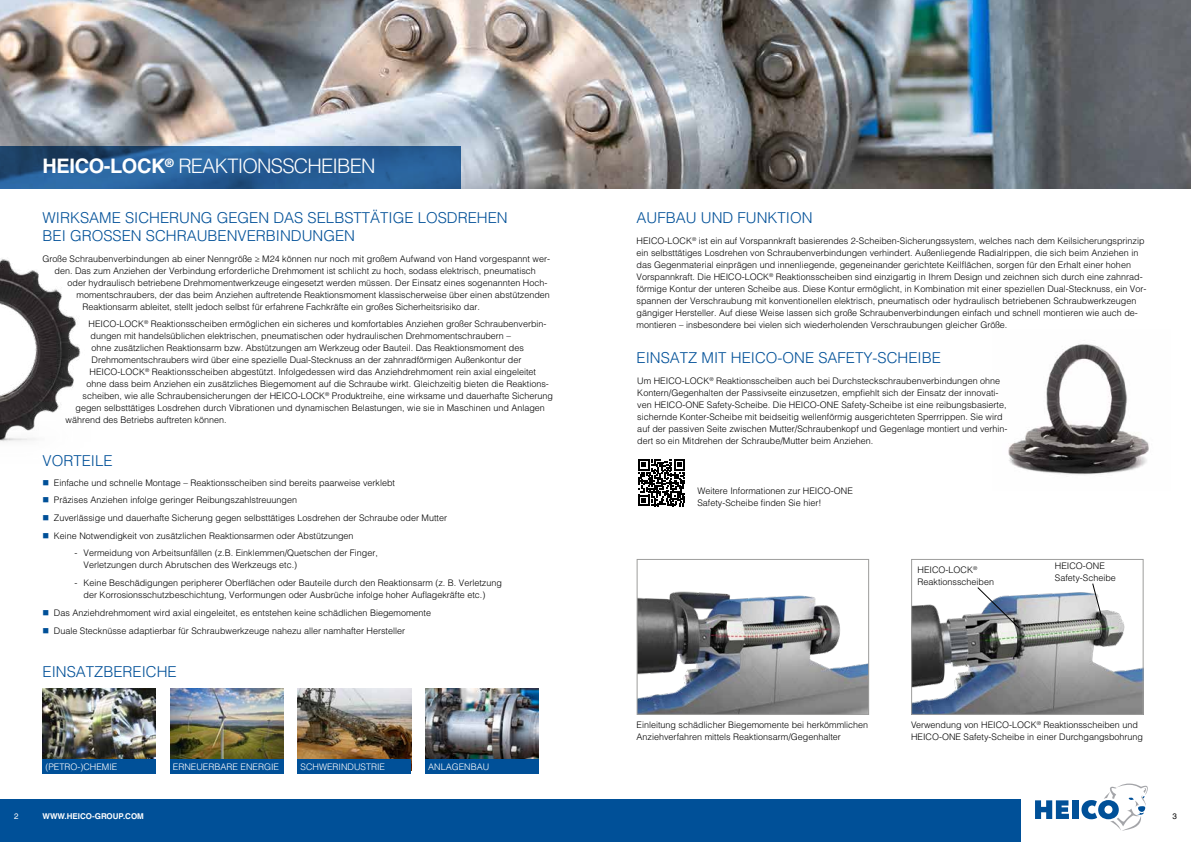
<style>
.page{position:relative;width:1191px;height:842px;background:#fff}
.page>*{position:absolute;margin:0;border:0;box-sizing:border-box;transform-origin:0 0}
.t1{font:300 20px "Helvetica LT Std";letter-spacing:-.04em;color:#fff}
.t2{font:300 15px/18px "Helvetica LT Std";color:#005098}
.t3{font:300 9px/12px "Helvetica LT Std";color:#000}
.t4{font:300 9px "Helvetica LT Std";color:#fff}
.t5{font:700 8px "Helvetica LT Std";color:#fff}
.t6{font:8px "Helvetica LT Std";color:#fff}
.t7{font:8px "Helvetica LT Std";color:#000}
.s1{font-weight:700}
.s2{color:#005098}
</style>
<div class="page">
<div style="left:595px;top:799px;width:425px;height:43px;background:#005098"></div>
<div style="left:0;top:799px;width:595px;height:43px;background:#005098"></div>
<div style="left:1072px;top:800px;width:6px;height:19px;background:#005098"></div>
<svg style="left:1035px;top:800px;width:34px;height:19px"></svg>
<svg style="left:1081px;top:783px;width:67px;height:48px"></svg>
<img style="left:1008px;top:344px;width:141px;height:131px">
<img style="left:638px;top:591px;width:229px;height:122px">
<div style="left:636px;top:559px;width:233px;height:156px;border:1px solid #9d9d9c"></div>
<img style="left:0;top:259px;width:81px;height:183px">
<img style="left:0;top:0;width:1191px;height:189px">
<svg style="left:0;top:146px;width:461px;height:43px;background:#265c93"></svg>
<img style="left:43px;top:689px;width:113px;height:71px">
<div style="left:43px;top:760px;width:113px;height:14px;background:#005098"></div>
<img style="left:170px;top:689px;width:113px;height:71px">
<div style="left:170px;top:760px;width:113px;height:14px;background:#005098"></div>
<img style="left:298px;top:689px;width:113px;height:71px">
<img style="left:425px;top:689px;width:114px;height:71px">
<div style="left:298px;top:760px;width:113px;height:14px;background:#005098"></div>
<div style="left:425px;top:760px;width:114px;height:14px;background:#005098"></div>
<svg style="left:638px;top:459px;width:47px;height:47px"></svg>
<img style="left:913px;top:592px;width:228px;height:121px">
<div style="left:911px;top:559px;width:232px;height:156px;border:1px solid #9d9d9c"></div>
<svg style="left:977px;top:587px;width:43px;height:42px"></svg>
<svg style="left:1092px;top:583px;width:10px;height:34px"></svg>
<h1 class="t1" style="left:43px;top:154px;width:334px"><span class="s1">HEICO-LOCK</span><sup>®</sup> REAKTIONSSCHEIBEN</h1>
<h2 class="t2" style="left:43px;top:208px;width:467px">WIRKSAME SICHERUNG GEGEN DAS SELBSTTÄTIGE LOSDREHEN<br>BEI GROSSEN SCHRAUBENVERBINDUNGEN</h2>
<p class="t3" style="left:43px;top:252px;width:509px;text-align:center">Große Schraubenverbindungen ab einer Nenngröße ≥ M24 können nur noch mit großem Aufwand von Hand vorgespannt wer&shy;den. Das zum Anziehen der Verbindung erforderliche Drehmoment ist schlicht zu hoch, sodass elektrisch, pneumatisch</p>
<p class="t3" style="left:68px;top:276px;width:481px">oder hydraulisch betriebene Drehmomentwerkzeuge eingesetzt werden müssen. Der Einsatz eines sogenannten Hoch-</p>
<p class="t3" style="left:77px;top:288px;width:475px">momentschraubers, der das beim Anziehen auftretende Reaktionsmoment klassischerweise über einen abstützenden</p>
<p class="t3" style="left:83px;top:300px;width:399px">Reaktionsarm ableitet, stellt jedoch selbst für erfahrene Fachkräfte ein großes Sicherheitsrisiko dar.</p>
<p class="t3" style="left:89px;top:318px;width:459px">HEICO-LOCK<sup>®</sup> Reaktionsscheiben ermöglichen ein sicheres und komfortables Anziehen großer Schraubenverbin-</p>
<p class="t3" style="left:91px;top:330px;width:422px">dungen mit handelsüblichen elektrischen, pneumatischen oder hydraulischen Drehmomentschraubern –</p>
<p class="t3" style="left:92px;top:342px;width:434px">ohne zusätzlichen Reaktionsarm bzw. Abstützungen am Werkzeug oder Bauteil. Das Reaktionsmoment des</p>
<p class="t3" style="left:92px;top:354px;width:431px">Drehmomentschraubers wird über eine spezielle Dual-Stecknuss an der zahnradförmigen Außenkontur der</p>
<p class="t3" style="left:90px;top:366px;width:448px">HEICO-LOCK<sup>®</sup> Reaktionsscheiben abgestützt. Infolgedessen wird das Anziehdrehmoment rein axial eingeleitet</p>
<p class="t3" style="left:87px;top:378px;width:464px">ohne dass beim Anziehen ein zusätzliches Biegemoment auf die Schraube wirkt. Gleichzeitig bieten die Reaktions-</p>
<p class="t3" style="left:83px;top:390px;width:472px">scheiben, wie alle Schraubensicherungen der HEICO-LOCK<sup>®</sup> Produktreihe, eine wirksame und dauerhafte Sicherung</p>
<p class="t3" style="left:76px;top:402px;width:471px">gegen selbsttätiges Losdrehen durch Vibrationen und dynamischen Belastungen, wie sie in Maschinen und Anlagen</p>
<p class="t3" style="left:66px;top:414px;width:163px">während des Betriebs auftreten können.</p>
<h2 class="t2" style="left:43px;top:451px;width:72px">VORTEILE</h2>
<p class="t3" style="left:43px;top:476px;width:354px"><span class="s2">■</span> Einfache und schnelle Montage – Reaktionsscheiben sind bereits paarweise verklebt</p>
<p class="t3" style="left:43px;top:494px;width:256px"><span class="s2">■</span> Präzises Anziehen infolge geringer Reibungszahlstreuungen</p>
<p class="t3" style="left:43px;top:512px;width:406px"><span class="s2">■</span> Zuverlässige und dauerhafte Sicherung gegen selbsttätiges Losdrehen der Schraube oder Mutter</p>
<p class="t3" style="left:43px;top:529px;width:312px"><span class="s2">■</span> Keine Notwendigkeit von zusätzlichen Reaktionsarmen oder Abstützungen</p>
<p class="t3" style="left:84px;top:547px;width:296px;text-indent:-9px">- Vermeidung von Arbeitsunfällen (z.B. Einklemmen/Quetschen der Finger,<br>Verletzungen durch Abrutschen des Werkzeugs etc.)</p>
<p class="t3" style="left:84px;top:577px;width:420px;text-indent:-9px">- Keine Beschädigungen peripherer Oberflächen oder Bauteile durch den Reaktionsarm (z. B. Verletzung der Korrosionsschutzbeschichtung, Verformungen oder Ausbrüche infolge hoher Auflagekräfte etc.)</p>
<p class="t3" style="left:43px;top:606px;width:390px"><span class="s2">■</span> Das Anziehdrehmoment wird axial eingeleitet, es entstehen keine schädlichen Biegemomente</p>
<p class="t3" style="left:43px;top:624px;width:364px"><span class="s2">■</span> Duale Stecknüsse adaptierbar für Schraubwerkzeuge nahezu aller namhafter Hersteller</p>
<h2 class="t2" style="left:43px;top:662px;width:136px">EINSATZBEREICHE</h2>
<p class="t4" style="left:45px;top:761px;width:73px">(PETRO-)CHEMIE</p>
<p class="t4" style="left:173px;top:761px;width:108px">ERNEUERBARE ENERGIE</p>
<p class="t4" style="left:300px;top:761px;width:86px">SCHWERINDUSTRIE</p>
<p class="t4" style="left:428px;top:761px;width:63px">ANLAGENBAU</p>
<h2 class="t2" style="left:636px;top:208px;width:177px">AUFBAU UND FUNKTION</h2>
<p class="t3" style="left:636px;top:235px;width:511px">HEICO-LOCK<sup>®</sup> ist ein auf Vorspannkraft basierendes 2-Scheiben-Sicherungssystem, welches nach dem Keilsicherungsprinzip ein selbsttätiges Losdrehen von Schraubenverbindungen verhindert. Außenliegende Radialrippen, die sich beim Anziehen in das Gegenmaterial einprägen und innenliegende, gegeneinander gerichtete Keilflächen, sorgen für den Erhalt einer hohen Vorspannkraft. Die HEICO-LOCK<sup>®</sup> Reaktionsscheiben sind einzigartig in Ihrem Design und zeichnen sich durch eine zahnrad&shy;förmige Kontur der unteren Scheibe aus. Diese Kontur ermöglicht, in Kombination mit einer speziellen Dual-Stecknuss, ein Vor&shy;spannen der Verschraubung mit konventionellen elektrisch, pneumatisch oder hydraulisch betriebenen Schraubwerkzeugen gängiger Hersteller. Auf diese Weise lassen sich große Schraubenverbindungen einfach und schnell montieren wie auch de&shy;montieren – insbesondere bei vielen sich wiederholenden Verschraubungen gleicher Größe.</p>
<h2 class="t2" style="left:636px;top:349px;width:306px">EINSATZ MIT HEICO-ONE SAFETY-SCHEIBE</h2>
<p class="t3" style="left:637px;top:375px;width:372px">Um HEICO-LOCK<sup>®</sup> Reaktionsscheiben auch bei Durchsteckschraubenverbindungen ohne Kontern/Gegenhalten der Passivseite einzusetzen, empfiehlt sich der Einsatz der innovati&shy;ven HEICO-ONE Safety-Scheibe. Die HEICO-ONE Safety-Scheibe ist eine reibungsbasierte, sichernde Konter-Scheibe mit beidseitig wellenförmig ausgerichteten Sperrrippen. Sie wird auf der passiven Seite zwischen Mutter/Schraubenkopf und Gegenlage montiert und verhin&shy;dert so ein Mitdrehen der Schraube/Mutter beim Anziehen.</p>
<p class="t3" style="left:697px;top:484px;width:157px">Weitere Informationen zur HEICO-ONE<br>Safety-Scheibe finden Sie hier!</p>
<p class="t3" style="left:917px;top:564px;width:78px">HEICO-LOCK<sup>®<br></sup>Reaktionsscheiben</p>
<p class="t3" style="left:1054px;top:560px;width:63px">HEICO-ONE<br>Safety-Scheibe</p>
<p class="t3" style="left:636px;top:718px;width:233px">Einleitung schädlicher Biegemomente bei herkömmlichen<br>Anziehverfahren mittels Reaktionsarm/Gegenhalter</p>
<p class="t3" style="left:911px;top:719px;width:233px">Verwendung von HEICO-LOCK<sup>®</sup> Reaktionsscheiben und<br>HEICO-ONE Safety-Scheibe in einer Durchgangsbohrung</p>
<p class="t6" style="left:14px;top:812px;width:6px">2</p>
<p class="t5" style="left:43px;top:812px;width:103px">WWW.HEICO-GROUP.COM</p>
<p class="t7" style="left:1172px;top:812px;width:6px">3</p>
</div>
